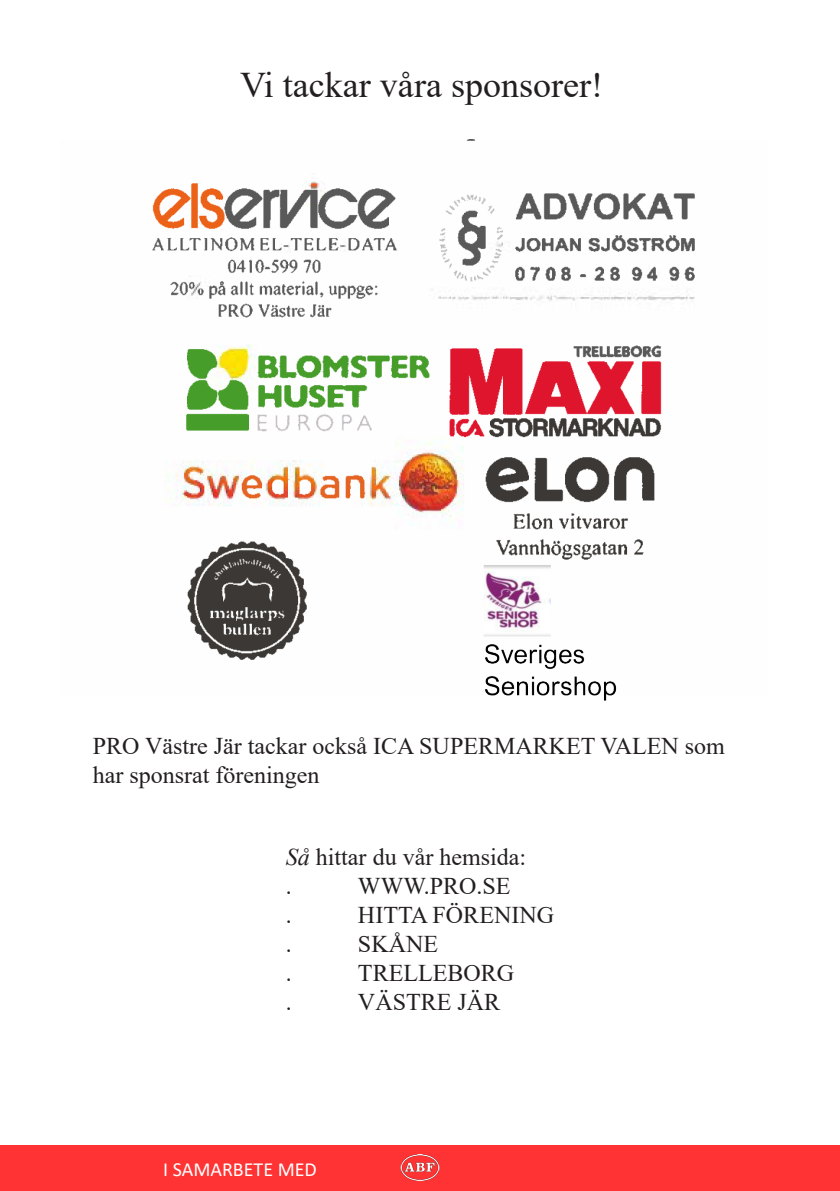
<style>
.page{position:relative;width:840px;height:1191px;background:#fff}
.page>*{position:absolute;margin:0;border:0;box-sizing:border-box;transform-origin:0 0}
.t1{font:36px "Times New Roman";color:#231f20}
.t2{font:24px/28.8px "Times New Roman";color:#231f20}
.t3{font:20px "Calibri";color:#fff}
.s1{font-style:italic}
</style>
<div class="page">
<img style="left:152px;top:139px;width:543px;height:521px">
<img style="left:468px;top:546px;width:187px;height:155px">
<div style="left:0;top:1145px;width:839px;height:46px;background:#f33"></div>
<img style="left:400px;top:1154px;width:40px;height:28px">
<p class="t1" style="left:240px;top:60px;width:364px">Vi tackar våra sponsorer!</p>
<p class="t2" style="left:93px;top:730px;width:633px">PRO Västre Jär tackar också ICA SUPERMARKET VALEN som har sponsrat föreningen</p>
<p class="t2" style="left:286px;top:842px;width:241px"><span class="s1">Så</span> hittar du vår hemsida:</p>
<p class="t2" style="left:286px;top:871px;width:7px">.</p>
<p class="t2" style="left:358px;top:871px;width:154px">WWW.PRO.SE</p>
<p class="t2" style="left:286px;top:900px;width:7px">.</p>
<p class="t2" style="left:286px;top:928px;width:7px">.</p>
<p class="t2" style="left:286px;top:957px;width:7px">.</p>
<p class="t2" style="left:286px;top:986px;width:7px">.</p>
<p class="t2" style="left:358px;top:900px;width:197px">HITTA FÖRENING</p>
<p class="t2" style="left:358px;top:928px;width:81px">SKÅNE</p>
<p class="t2" style="left:358px;top:957px;width:157px">TRELLEBORG</p>
<p class="t2" style="left:358px;top:986px;width:144px">VÄSTRE JÄR</p>
<p class="t3" style="left:163px;top:1155px;width:155px">I SAMARBETE MED</p>
</div>
